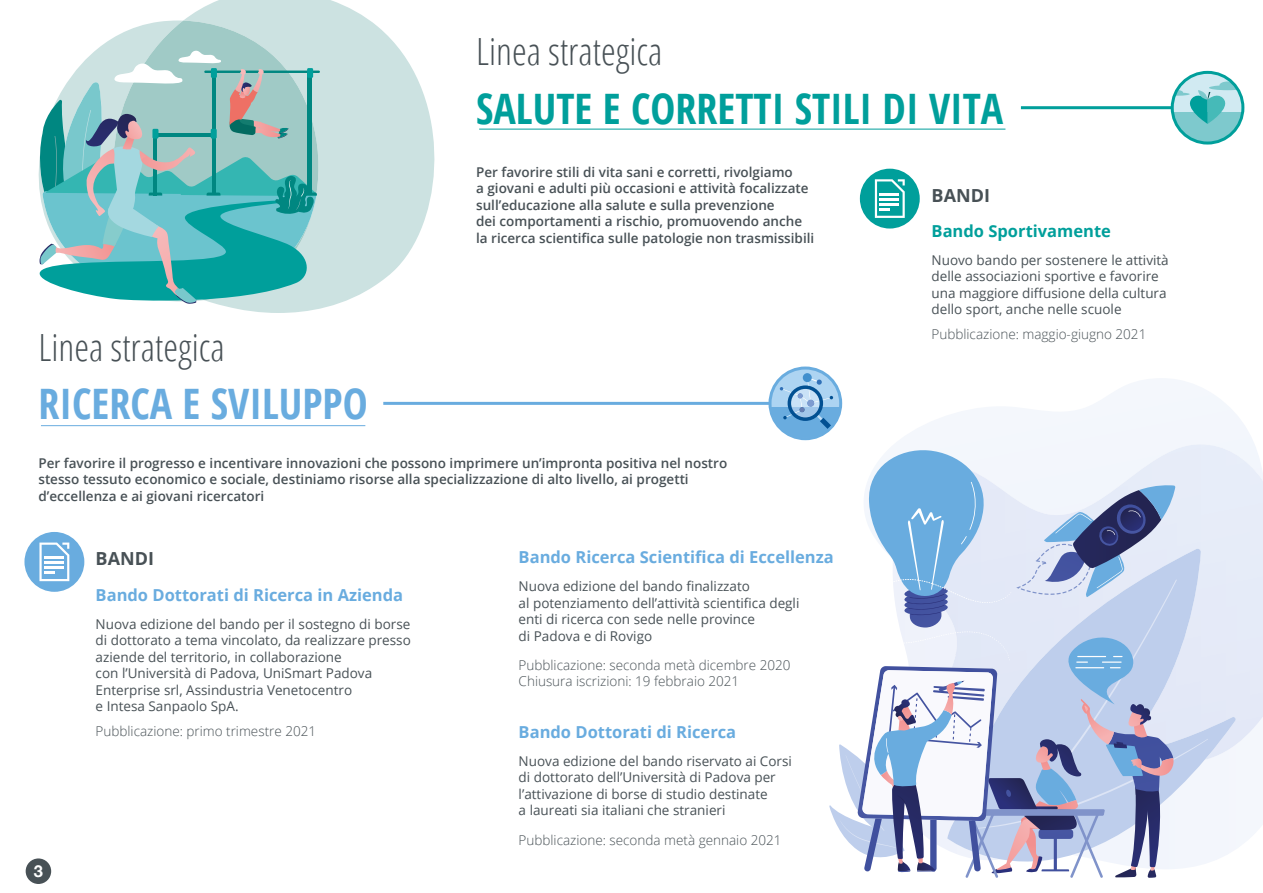
<style>
.page{position:relative;width:1263px;height:893px;background:#fff}
.page>*{position:absolute;margin:0;border:0;box-sizing:border-box;transform-origin:0 0}
.t1{font:700 condensed 42px "Open Sans";color:#009f9b}
.t2{font:700 condensed 42px "Open Sans";color:#69acdf}
.t3{font:300 37.5px "Open Sans Condensed";color:#485156}
.t4{font:700 18px "Open Sans";color:#485156}
.t5{font:700 16.5px "Open Sans";color:#69acdf}
.t6{font:700 16.5px "Open Sans";color:#009f9b}
.t7{font:700 16.5px "Helvetica Neue";color:#fff}
.t8{font:13.5px/16.5px "Open Sans";color:#485156}
.t9{font:600 13.5px/16.5px "Open Sans";color:#485156}
.t10{font:300 13.5px/16.5px "Open Sans";color:#485156}
</style>
<div class="page">
<div style="left:26px;top:858px;width:25px;height:26px;background:#485156;border-radius:50%"></div>
<hr style="left:1021px;top:106px;width:220px;height:3px;background:#009f9b">
<hr style="left:383px;top:402px;width:458px;height:3px;background:#69acdf">
<svg style="left:183px;top:0;width:252px;height:313px;fill:#cce2e1"></svg>
<svg style="left:109px;top:21px;width:215px;height:279px;fill:#cce2e1"></svg>
<hr style="left:204px;top:71px;width:116px;height:2px;background:#008781">
<svg style="left:38px;top:50px;width:279px;height:255px"></svg>
<svg style="left:891px;top:379px;width:363px;height:69px"></svg>
<svg style="left:1237px;top:760px;width:26px;height:88px"></svg>
<img style="left:893px;top:444px;width:370px;height:210px">
<img style="left:1208px;top:654px;width:55px;height:106px">
<svg style="left:1208px;top:716px;width:29px;height:146px;fill:#f3f6fc"></svg>
<svg style="left:829px;top:448px;width:379px;height:430px"></svg>
<svg style="left:1174px;top:124px;width:67px;height:17px"></svg>
<svg style="left:1182px;top:72px;width:51px;height:9px"></svg>
<svg style="left:1172px;top:81px;width:71px;height:43px"></svg>
<div style="left:1171px;top:71px;width:73px;height:74px;border:3px solid #009f9b;border-radius:50%"></div>
<svg style="left:771px;top:368px;width:69px;height:70px"></svg>
<svg style="left:772px;top:408px;width:68px;height:30px"></svg>
<div style="left:803px;top:373px;width:9px;height:9px;background:#418fcd;border-radius:50%"></div>
<svg style="left:780px;top:377px;width:55px;height:56px"></svg>
<div style="left:768px;top:366px;width:74px;height:74px;border:3px solid #69acdf;border-radius:50%"></div>
<div style="left:860px;top:169px;width:60px;height:60px;background:#009f9b;border-radius:50%"></div>
<svg style="left:875px;top:179px;width:30px;height:39px"></svg>
<div style="left:24px;top:532px;width:60px;height:60px;background:#69acdf;border-radius:50%"></div>
<svg style="left:39px;top:543px;width:30px;height:38px"></svg>
<hr style="left:479px;top:129px;width:526px;height:1px;background:#009f9b">
<hr style="left:41px;top:425px;width:324px;height:1px;background:#69acdf">
<h2 class="t3" style="left:38px;top:322px;width:188px">Linea strategica</h2>
<h1 class="t2" style="left:38px;top:375px;width:331px">RICERCA E SVILUPPO</h1>
<h2 class="t3" style="left:476px;top:26px;width:188px">Linea strategica</h2>
<h1 class="t1" style="left:476px;top:79px;width:529px">SALUTE E CORRETTI STILI DI VITA</h1>
<p class="t9" style="left:476px;top:163px;width:340px">Per favorire stili di vita sani e corretti, rivolgiamo<br>a giovani e adulti più occasioni e attività focalizzate sull’educazione alla salute e sulla prevenzione<br>dei comportamenti a rischio, promuovendo anche la ricerca scientifica sulle patologie non trasmissibili</p>
<h3 class="t4" style="left:931px;top:182px;width:60px">BANDI</h3>
<p class="t6" style="left:931px;top:220px;width:181px">Bando Sportivamente</p>
<p class="t8" style="left:931px;top:251px;width:239px">Nuovo bando per sostenere le attività delle associazioni sportive e favorire una maggiore diffusione della cultura dello sport, anche nelle scuole</p>
<p class="t10" style="left:931px;top:326px;width:216px">Pubblicazione: maggio-giugno 2021</p>
<p class="t9" style="left:38px;top:454px;width:690px">Per favorire il progresso e incentivare innovazioni che possono imprimere un’impronta positiva nel nostro stesso tessuto economico e sociale, destiniamo risorse alla specializzazione di alto livello, ai progetti d’eccellenza e ai giovani ricercatori</p>
<p class="t7" style="left:34px;top:858px;width:11px">3</p>
<h3 class="t4" style="left:96px;top:546px;width:60px">BANDI</h3>
<p class="t5" style="left:519px;top:546px;width:317px">Bando Ricerca Scientifica di Eccellenza</p>
<p class="t8" style="left:519px;top:578px;width:282px">Nuova edizione del bando finalizzato<br>al potenziamento dell’attività scientifica degli enti di ricerca con sede nelle province<br>di Padova e di Rovigo</p>
<p class="t10" style="left:519px;top:656px;width:273px">Pubblicazione: seconda metà dicembre 2020<br>Chiusura iscrizioni: 19 febbraio 2021</p>
<p class="t5" style="left:519px;top:721px;width:219px">Bando Dottorati di Ricerca</p>
<p class="t8" style="left:519px;top:752px;width:275px">Nuova edizione del bando riservato ai Corsi di dottorato dell’Università di Padova per l’attivazione di borse di studio destinate<br>a laureati sia italiani che stranieri</p>
<p class="t10" style="left:519px;top:831px;width:264px">Pubblicazione: seconda metà gennaio 2021</p>
<p class="t5" style="left:96px;top:583px;width:309px">Bando Dottorati di Ricerca in Azienda</p>
<p class="t8" style="left:96px;top:615px;width:317px">Nuova edizione del bando per il sostegno di borse di dottorato a tema vincolato, da realizzare presso aziende del territorio, in collaborazione<br>con l’Università di Padova, UniSmart Padova Enterprise srl, Assindustria Venetocentro<br>e Intesa Sanpaolo SpA.</p>
<p class="t10" style="left:96px;top:722px;width:222px">Pubblicazione: primo trimestre 2021</p>
</div>
